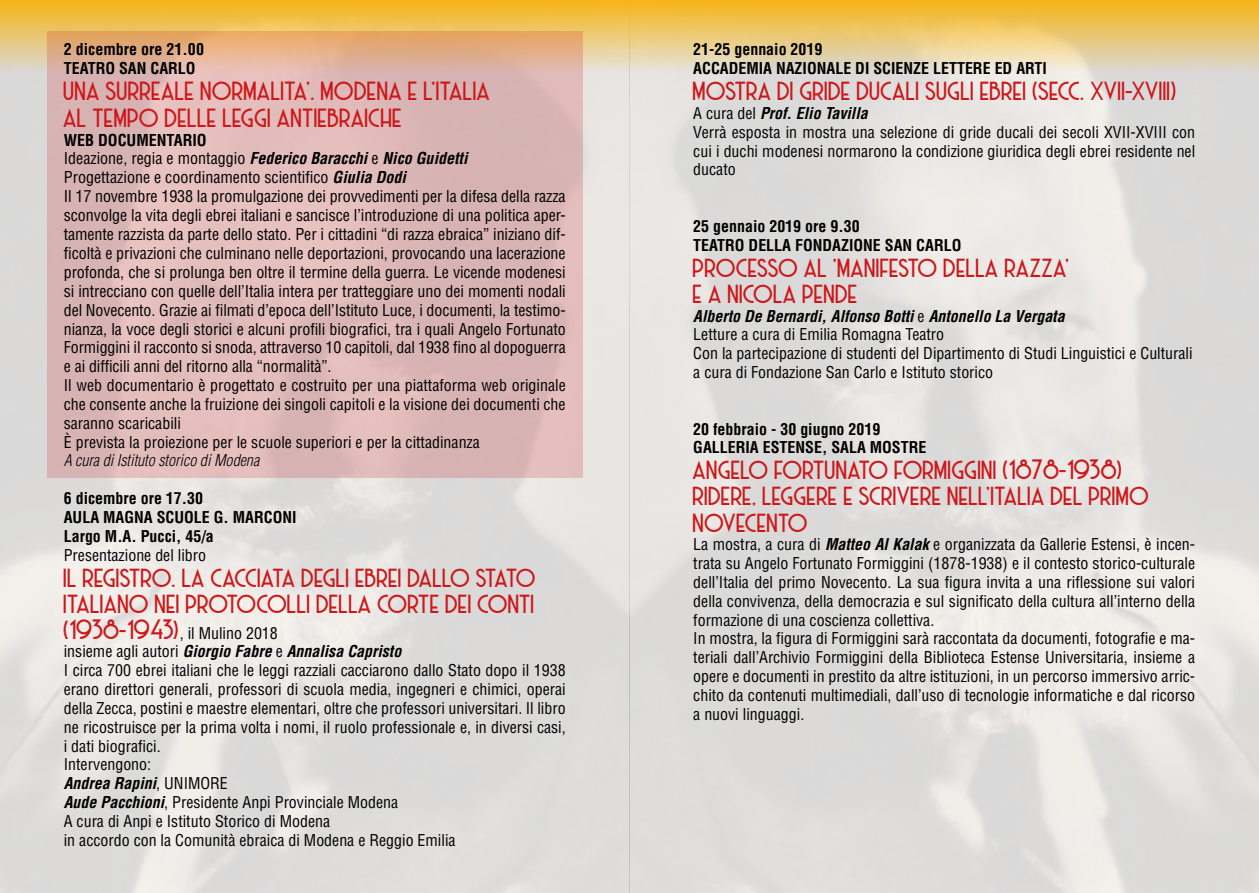
<style>
.page{position:relative;width:1259px;height:893px;background:#fff}
.page>*{position:absolute;margin:0;border:0;box-sizing:border-box;transform-origin:0 0}
.t1{font:26.25px/26.2px "Haarlem Deco DEMO";color:#cd171a}
.t2{font:26.1px/26.1px "Haarlem Deco DEMO";color:#cd171a}
.t3{font:condensed 16.05px/18.9px "Helvetica";letter-spacing:-.005em;color:#000}
.t4{font:700 condensed 16.05px "Helvetica";color:#000}
.t5{font:condensed 15.9px/18.8px "Helvetica";color:#000}
.t6{font:700 condensed 15.9px/18.8px "Helvetica";color:#000}
.t7{font:italic 300 condensed 15.9px "Helvetica";color:#000}
.s1{font-weight:700}
.s2{font-weight:700;font-style:italic}
.s3{font-family:"Haarlem Deco DEMO";font-stretch:normal;font-size:26.1px;color:#cd171a}
.s4{font-family:"Copasetic";font-stretch:normal;font-size:26.1px;color:#cd171a}
.s5{font-family:"Copasetic"}
</style>
<div class="page">
<div style="left:0;top:0;width:630px;height:85px;background:linear-gradient(to bottom,#f5b518,#dee4f5)"></div>
<svg style="left:630px;top:0;width:629px;height:85px;background:#eacc86"></svg>
<svg style="left:47px;top:31px;width:536px;height:446px;background:#deb7b3"></svg>
<p class="t4" style="left:64px;top:39px;width:142px">2 dicembre ore 21.00</p>
<p class="t6" style="left:64px;top:59px;width:133px">TEATRO SAN CARLO</p>
<h1 class="t1" style="left:64px;top:78px;width:429px">UNA SURREALE NORMALITA'. MODENA E L'ITALIA<br>AL TEMPO DELLE LEGGI ANTIEBRAICHE</h1>
<p class="t3" style="left:64px;top:130px;width:503px"><span class="s1">WEB DOCUMENTARIO<br></span>Ideazione, regia e montaggio <span class="s2">Federico Baracchi</span> e <span class="s2">Nico Guidetti<br></span>Progettazione e coordinamento scientifico <span class="s2">Giulia Dodi<br></span>Il 17 novembre 1938 la promulgazione dei provvedimenti per la difesa della razza sconvolge la vita degli ebrei italiani e sancisce l’introduzione di una politica aper&shy;tamente razzista da parte dello stato. Per i cittadini “di razza ebraica” iniziano dif&shy;ficoltà e privazioni che culminano nelle deportazioni, provocando una lacerazione profonda, che si prolunga ben oltre il termine della guerra. Le vicende modenesi si intrecciano con quelle dell’Italia intera per tratteggiare uno dei momenti nodali</p>
<p class="t5" style="left:64px;top:301px;width:503px">del Novecento. Grazie ai filmati d’epoca dell’Istituto Luce, i documenti, la testimo&shy;nianza, la voce degli storici e alcuni profili biografici, tra i quali Angelo Fortunato Formiggini il racconto si snoda, attraverso 10 capitoli, dal 1938 fino al dopoguerra e ai difficili anni del ritorno alla “normalità”.<br>Il web documentario è progettato e costruito per una piattaforma web originale che consente anche la fruizione dei singoli capitoli e la visione dei documenti che saranno scaricabili<br>È prevista la proiezione per le scuole superiori e per la cittadinanza</p>
<p class="t7" style="left:64px;top:451px;width:197px">A cura di Istituto storico di Modena</p>
<p class="t6" style="left:64px;top:489px;width:234px">6 dicembre ore 17.30<br>AULA MAGNA SCUOLE G. MARCONI<br>Largo M.A. Pucci, 45/a</p>
<p class="t5" style="left:64px;top:545px;width:144px">Presentazione del libro</p>
<h2 class="t2" style="left:64px;top:564px;width:474px">IL REGISTRO. LA CACCIATA DEGLI EBREI DALLO STATO<br>ITALIANO NEI PROTOCOLLI DELLA CORTE DEI CONTI</h2>
<p class="t5" style="left:64px;top:623px;width:503px"><span class="s3">(</span><span class="s4">1938</span><span class="s3">-</span><span class="s4">1943</span><span class="s3">)</span>, il Mulino 2018<br>insieme agli autori <span class="s2">Giorgio Fabre</span> e <span class="s2">Annalisa Capristo<br></span>I circa 700 ebrei italiani che le leggi razziali cacciarono dallo Stato dopo il 1938 erano direttori generali, professori di scuola media, ingegneri e chimici, operai della Zecca, postini e maestre elementari, oltre che professori universitari. Il libro ne ricostruisce per la prima volta i nomi, il ruolo professionale e, in diversi casi, i dati biografici.<br>Intervengono:<br><span class="s2">Andrea Rapini</span>, UNIMORE<br><span class="s2">Aude Pacchioni</span>, Presidente Anpi Provinciale Modena<br>A cura di Anpi e Istituto Storico di Modena<br>in accordo con la Comunità ebraica di Modena e Reggio Emilia</p>
<p class="t6" style="left:693px;top:40px;width:355px">21-25 gennaio 2019<br>ACCADEMIA NAZIONALE DI SCIENZE LETTERE ED ARTI</p>
<h2 class="t2" style="left:693px;top:78px;width:485px">MOSTRA DI GRIDE DUCALI SUGLI EBREI (SECC. XVII-XVIII)</h2>
<p class="t5" style="left:693px;top:104px;width:503px">A cura del <span class="s2">Prof. Elio Tavilla<br></span>Verrà esposta in mostra una selezione di gride ducali dei secoli XVII-XVIII con cui i duchi modenesi normarono la condizione giuridica degli ebrei residente nel ducato</p>
<p class="t6" style="left:693px;top:217px;width:270px">25 gennaio 2019 ore 9.30<br>TEATRO DELLA FONDAZIONE SAN CARLO</p>
<h2 class="t2" style="left:693px;top:255px;width:378px">PROCESSO AL 'MANIFESTO DELLA RAZZA'<br>E A NICOLA PENDE</h2>
<p class="t5" style="left:693px;top:306px;width:501px"><span class="s2">Alberto De Bernardi, Alfonso Botti</span> e <span class="s2">Antonello La Vergata<br></span>Letture a cura di Emilia Romagna Teatro<br>Con la partecipazione di studenti del Dipartimento di Studi Linguistici e Culturali a cura di Fondazione San Carlo e Istituto storico</p>
<p class="t6" style="left:693px;top:419px;width:235px">20 febbraio - 30 giugno 2019<br>GALLERIA ESTENSE, SALA MOSTRE</p>
<h2 class="t2" style="left:693px;top:457px;width:458px">ANGELO FORTUNATO FORMIGGINI (<span class="s5">1878</span>-<span class="s5">1938</span>)<br>RIDERE, LEGGERE E SCRIVERE NELL'ITALIA DEL PRIMO<br>NOVECENTO</h2>
<p class="t5" style="left:693px;top:535px;width:503px">La mostra, a cura di <span class="s2">Matteo Al Kalak</span> e organizzata da Gallerie Estensi, è incen&shy;trata su Angelo Fortunato Formiggini (1878-1938) e il contesto storico-culturale dell’Italia del primo Novecento. La sua figura invita a una riflessione sui valori della convivenza, della democrazia e sul significato della cultura all’interno della formazione di una coscienza collettiva.<br>In mostra, la figura di Formiggini sarà raccontata da documenti, fotografie e ma&shy;teriali dall’Archivio Formiggini della Biblioteca Estense Universitaria, insieme a opere e documenti in prestito da altre istituzioni, in un percorso immersivo arric&shy;chito da contenuti multimediali, dall’uso di tecnologie informatiche e dal ricorso a nuovi linguaggi.</p>
</div>
